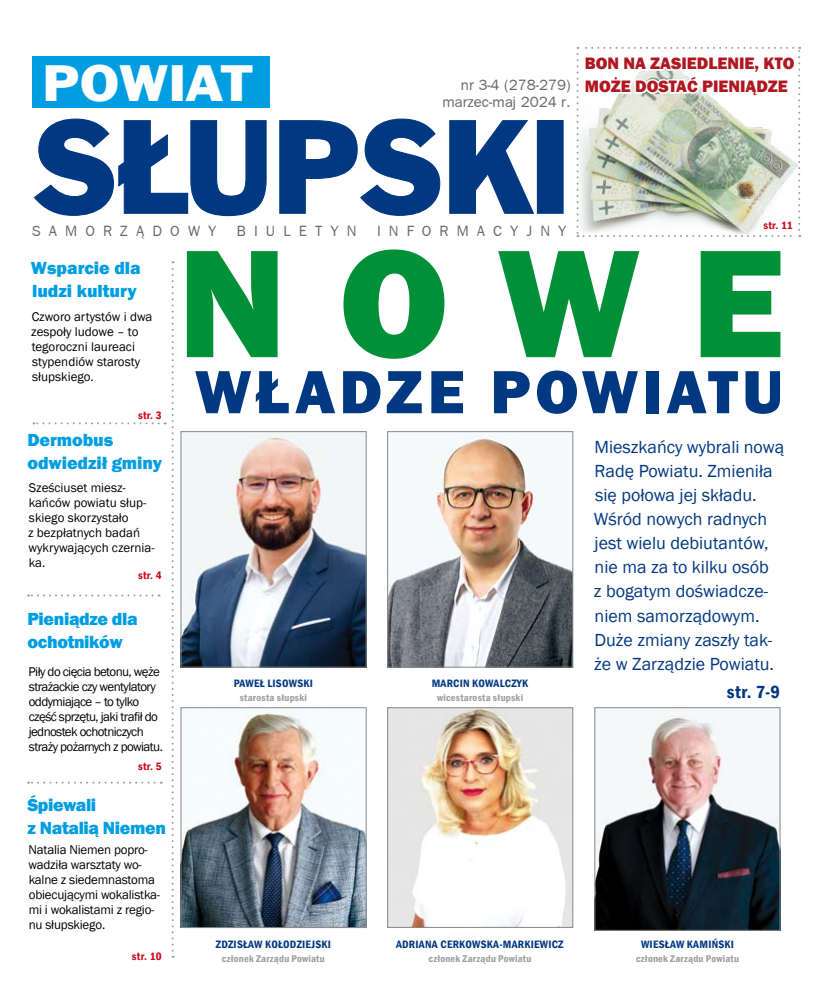
<style>
.page{position:relative;width:820px;height:993px;background:#fff}
.page>*{position:absolute;margin:0;border:0;box-sizing:border-box;transform-origin:0 0}
.t1{font:800 159px "Franklin Gothic";color:#009037}
.t2{font:121.4px "Frank Goth EU";letter-spacing:-.01em;color:#003882}
.t3{font:800 63px "Franklin Gothic";letter-spacing:.065em;color:#003982}
.t4{font:46.7px "Frank Goth EU";letter-spacing:.02em;color:#fff;scale:1.07 1}
.t5{font:18px/24px "Franklin Gothic";color:#003882}
.t6{font:800 18px/23px "Franklin Gothic";letter-spacing:-.01em;color:#009ee0}
.t7{font:600 condensed 18px "Franklin Gothic";color:#003882;scale:1.05 1}
.t8{font:800 17px/23px "Franklin Gothic";color:#b01821}
.t9{font:15px/17px "Frankfurt Gothic";color:#696a6b;text-align:right}
.t10{font:14.9px "Frankfurt Gothic";letter-spacing:.55em;color:#696a6b}
.t11{font:13px/15px "Franklin Gothic";letter-spacing:-.015em;color:#000}
.t12{font:13px/15px "Franklin Gothic";letter-spacing:-.045em;color:#000}
.t13{font:600 condensed 11px "Franklin Gothic";letter-spacing:.02em;color:#003882;scale:1.05 1}
.t14{font:600 condensed 11px "Franklin Gothic";letter-spacing:.02em;color:#cd071e;scale:1.05 1}
.t15{font:600 condensed 10px "Franklin Gothic";letter-spacing:.025em;color:#9c9e9f;scale:1.05 1}
</style>
<div class="page">
<div style="left:32px;top:57px;width:237px;height:51px;background:#009ee0"></div>
<svg style="left:33px;top:118px;width:234px;height:99px"></svg>
<svg style="left:279px;top:118px;width:161px;height:98px"></svg>
<svg style="left:449px;top:120px;width:86px;height:94px"></svg>
<div style="left:536px;top:120px;width:27px;height:94px;border:1px solid #003882"></div>
<svg style="left:576px;top:47px;width:223px;height:190px"></svg>
<svg style="left:27px;top:261px;width:146px;height:696px"></svg>
<img style="left:596px;top:709px;width:182px;height:219px">
<div style="left:594px;top:707px;width:186px;height:223px;border:1px solid #87888a"></div>
<img style="left:183px;top:709px;width:181px;height:216px">
<div style="left:181px;top:707px;width:185px;height:220px;border:1px solid #87888a"></div>
<img style="left:183px;top:433px;width:181px;height:232px">
<div style="left:181px;top:431px;width:185px;height:236px;border:1px solid #87888a"></div>
<img style="left:389px;top:709px;width:182px;height:216px">
<div style="left:387px;top:707px;width:186px;height:220px;border:1px solid #87888a"></div>
<img style="left:389px;top:433px;width:182px;height:232px">
<div style="left:387px;top:431px;width:186px;height:236px;border:1px solid #87888a"></div>
<h3 class="t4" style="left:43px;top:55px;width:198px">POWIAT</h3>
<p class="t9" style="left:442px;top:77px;width:130px">nr 3-4 (278-279) marzec-maj 2024 r.</p>
<h2 class="t2" style="left:32px;top:94px;width:541px">SŁUPSKI</h2>
<p class="t10" style="left:32px;top:222px;width:186px">SAMORZĄDOWY</p>
<p class="t10" style="left:237px;top:222px;width:121px">BIULETYN</p>
<p class="t10" style="left:377px;top:222px;width:191px">INFORMACYJNY</p>
<h3 class="t8" style="left:584px;top:52px;width:211px">BON NA ZASIEDLENIE, KTO<br>MOŻE DOSTAĆ PIENIĄDZE</h3>
<p class="t14" style="left:763px;top:218px;width:29px">str. 11</p>
<h3 class="t6" style="left:31px;top:256px;width:111px">Wsparcie dla ludzi kultury</h3>
<p class="t11" style="left:31px;top:309px;width:123px">Czworo artystów i dwa zespoły ludowe – to tegoroczni laureaci stypendiów starosty słupskiego.</p>
<p class="t14" style="left:138px;top:408px;width:24px">str. 3</p>
<h3 class="t6" style="left:27px;top:428px;width:136px">Dermobus odwiedził gminy</h3>
<p class="t11" style="left:28px;top:480px;width:128px">Sześciuset miesz&shy;kańców powiatu słup&shy;skiego skorzystało<br>z bezpłatnych badań wykrywających czernia&shy;ka.</p>
<p class="t14" style="left:138px;top:568px;width:24px">str. 4</p>
<h3 class="t6" style="left:27px;top:606px;width:112px">Pieniądze dla ochotników</h3>
<p class="t12" style="left:29px;top:664px;width:136px">Piły do cięcia betonu, węże strażackie czy wentylatory oddymiające – to tylko część sprzętu, jaki trafił do jednostek ochotniczych straży pożarnych z powiatu.</p>
<p class="t14" style="left:138px;top:758px;width:24px">str. 5</p>
<h3 class="t6" style="left:27px;top:793px;width:140px">Śpiewali<br>z Natalią Niemen</h3>
<p class="t11" style="left:28px;top:841px;width:133px">Natalia Niemen popro&shy;wadziła warsztaty wo&shy;kalne z siedemnastoma obiecującymi wokalistka&shy;mi i wokalistami z regio&shy;nu słupskiego.</p>
<p class="t14" style="left:132px;top:948px;width:30px">str. 10</p>
<h1 class="t1" style="left:177px;top:201px;width:607px">NOWE</h1>
<h3 class="t3" style="left:195px;top:351px;width:589px">WŁADZE POWIATU</h3>
<p class="t13" style="left:233px;top:676px;width:77px">Paweł Lisowski</p>
<p class="t15" style="left:240px;top:691px;width:65px">starosta słupski</p>
<p class="t13" style="left:431px;top:676px;width:93px">Marcin Kowalczyk</p>
<p class="t15" style="left:437px;top:691px;width:83px">wicestarosta słupski</p>
<h3 class="t5" style="left:593px;top:435px;width:192px">Mieszkańcy wybrali nową<br>Radę Powiatu. Zmieniła się połowa jej składu.<br>Wśród nowych radnych jest wielu debiutantów, nie ma za to kilku osób<br>z bogatym doświadcze&shy;niem samorządowym.<br>Duże zmiany zaszły tak&shy;że w Zarządzie Powiatu.</h3>
<h3 class="t7" style="left:726px;top:680px;width:52px">str. 7-9</h3>
<p class="t13" style="left:216px;top:936px;width:111px">Zdzisław Kołodziejski</p>
<p class="t15" style="left:222px;top:951px;width:99px">członek Zarządu Powiatu</p>
<p class="t13" style="left:396px;top:936px;width:161px">Adriana Cerkowska-Markiewicz</p>
<p class="t15" style="left:428px;top:951px;width:99px">członek Zarządu Powiatu</p>
<p class="t13" style="left:641px;top:936px;width:90px">Wiesław Kamiński</p>
<p class="t15" style="left:636px;top:951px;width:99px">członek Zarządu Powiatu</p>
</div>
